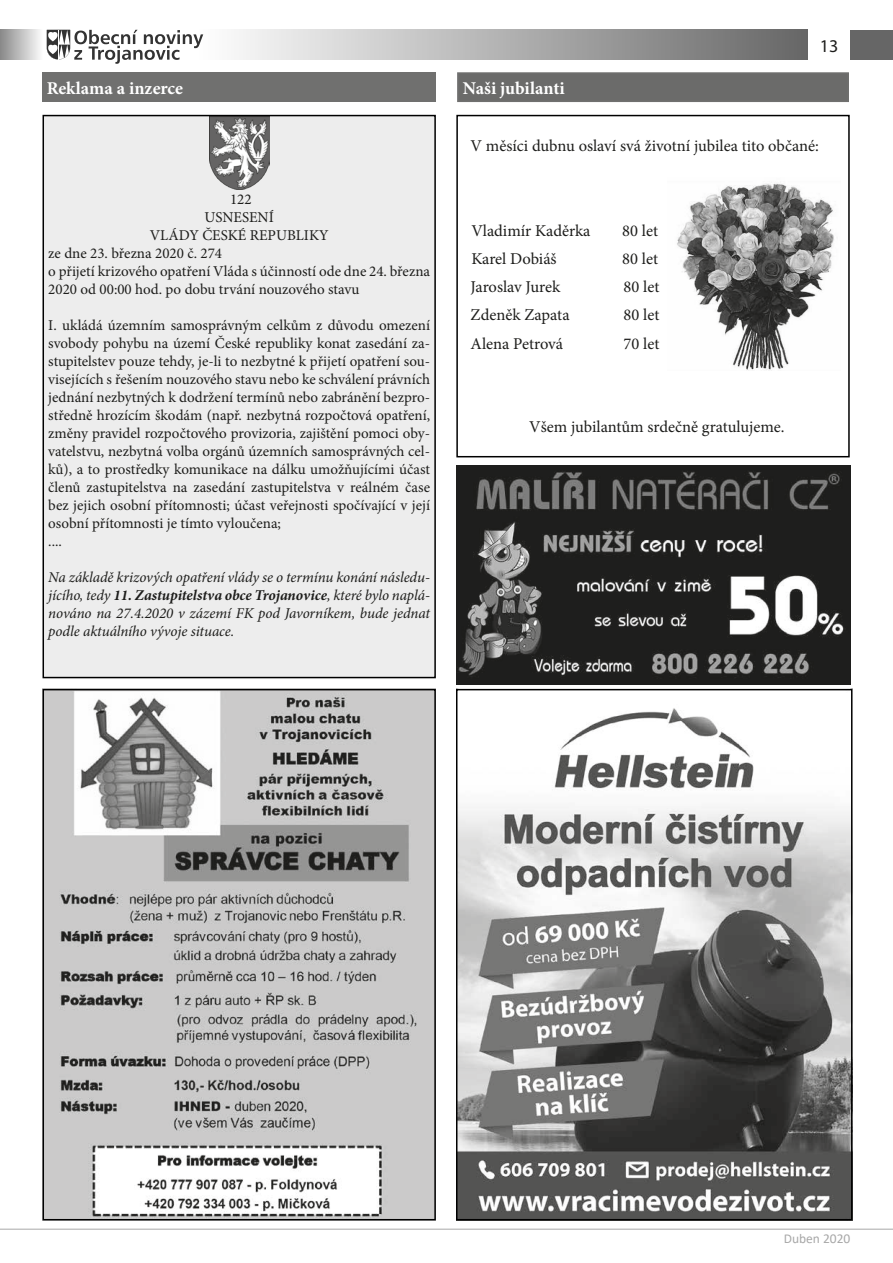
<style>
.page{position:relative;width:893px;height:1263px;background:#fff}
.page>*{position:absolute;margin:0;border:0;box-sizing:border-box;transform-origin:0 0}
.t1{font:700 18px "Minion Pro";letter-spacing:-.005em;color:#fff}
.t2{font:18px "Myriad Pro";color:#1d1d1b}
.t3{font:16.5px "Minion Pro";color:#1d1d1b}
.t4{font:15px/18px "Minion Pro";color:#1d1d1b}
.t5{font:italic 15px/18px "Minion Pro";letter-spacing:-.005em;color:#1d1d1b;text-align:justify}
.t6{font:13.5px "Calibri";color:#a8a8a8}
.s1{font-weight:700}
</style>
<div class="page">
<div style="left:850px;top:30px;width:43px;height:30px;background:#666"></div>
<div style="left:200px;top:30px;width:608px;height:30px;background:linear-gradient(to right,#fefefe,#666)"></div>
<div style="left:0;top:30px;width:43px;height:30px;background:linear-gradient(to right,#898989,#fdfdfd)"></div>
<svg style="left:47px;top:30px;width:156px;height:34px"></svg>
<hr style="left:0;top:1229px;width:893px;height:1px;background:#a8a8a8">
<div style="left:43px;top:72px;width:393px;height:30px;background:#70706f"></div>
<img style="left:459px;top:708px;width:390px;height:509px">
<div style="left:456px;top:689px;width:396px;height:531px;border:2px solid #000"></div>
<div style="left:458px;top:73px;width:390px;height:28px;background:#6b6b6a"></div>
<div style="left:457px;top:72px;width:392px;height:30px;border:2px solid #70706f"></div>
<div style="left:456px;top:115px;width:394px;height:342px;border:2px solid #000"></div>
<img style="left:677px;top:183px;width:157px;height:187px">
<img style="left:456px;top:465px;width:394px;height:219px">
<img style="left:46px;top:692px;width:387px;height:525px">
<div style="left:43px;top:689px;width:393px;height:531px;border:2px solid #000"></div>
<div style="left:43px;top:116px;width:392px;height:561px;background:#ededed"></div>
<div style="left:43px;top:115px;width:393px;height:563px;border:2px solid #000"></div>
<img style="left:209px;top:116px;width:60px;height:74px">
<p class="t1" style="left:47px;top:75px;width:138px">Reklama a inzerce</p>
<p class="t1" style="left:463px;top:75px;width:103px">Naši jubilanti</p>
<p class="t2" style="left:820px;top:35px;width:20px">13</p>
<p class="t4" style="left:230px;top:191px;width:23px">122</p>
<p class="t4" style="left:205px;top:209px;width:71px">USNESENÍ</p>
<p class="t4" style="left:150px;top:227px;width:180px">VLÁDY ČESKÉ REPUBLIKY</p>
<p class="t4" style="left:48px;top:245px;width:175px">ze dne 23. března 2020 č. 274</p>
<p class="t4" style="left:48px;top:263px;width:383px">o přijetí krizového opatření Vláda s účinností ode dne 24. března</p>
<p class="t4" style="left:48px;top:281px;width:313px">2020 od 00:00 hod. po dobu trvání nouzového stavu</p>
<p class="t4" style="left:48px;top:317px;width:383px">I. ukládá územním samosprávným celkům z důvodu omezení svobody pohybu na území České republiky konat zasedání za&shy;stupitelstev pouze tehdy, je-li to nezbytné k přijetí opatření sou&shy;visejících s řešením nouzového stavu nebo ke schválení právních jednání nezbytných k dodržení termínů nebo zabránění bezpro&shy;středně hrozícím škodám (např. nezbytná rozpočtová opatření, změny pravidel rozpočtového provizoria, zajištění pomoci oby&shy;vatelstvu, nezbytná volba orgánů územních samosprávných cel&shy;ků), a to prostředky komunikace na dálku umožňujícími účast členů zastupitelstva na zasedání zastupitelstva v reálném čase bez jejich osobní přítomnosti; účast veřejnosti spočívající v její osobní přítomnosti je tímto vyloučena;<br>....</p>
<p class="t5" style="left:48px;top:569px;width:383px">Na základě krizových opatření vlády se o termínu konání následu&shy;jícího, tedy <span class="s1">11. Zastupitelstva obce Trojanovice</span>, které bylo naplá&shy;nováno na 27.4.2020 v zázemí FK pod Javorníkem, bude jednat podle aktuálního vývoje situace.</p>
<p class="t3" style="left:471px;top:134px;width:350px">V měsíci dubnu oslaví svá životní jubilea tito občané:</p>
<p class="t3" style="left:471px;top:219px;width:121px">Vladimír Kaděrka</p>
<p class="t3" style="left:622px;top:219px;width:37px">80 let</p>
<p class="t3" style="left:471px;top:247px;width:87px">Karel Dobiáš</p>
<p class="t3" style="left:622px;top:247px;width:37px">80 let</p>
<p class="t3" style="left:471px;top:276px;width:91px">Jaroslav Jurek</p>
<p class="t3" style="left:624px;top:276px;width:37px">80 let</p>
<p class="t3" style="left:471px;top:304px;width:100px">Zdeněk Zapata</p>
<p class="t3" style="left:624px;top:304px;width:37px">80 let</p>
<p class="t3" style="left:471px;top:332px;width:94px">Alena Petrová</p>
<p class="t3" style="left:624px;top:332px;width:37px">70 let</p>
<p class="t3" style="left:529px;top:416px;width:257px">Všem jubilantům srdečně gratulujeme.</p>
<p class="t6" style="left:784px;top:1229px;width:68px">Duben 2020</p>
</div>
